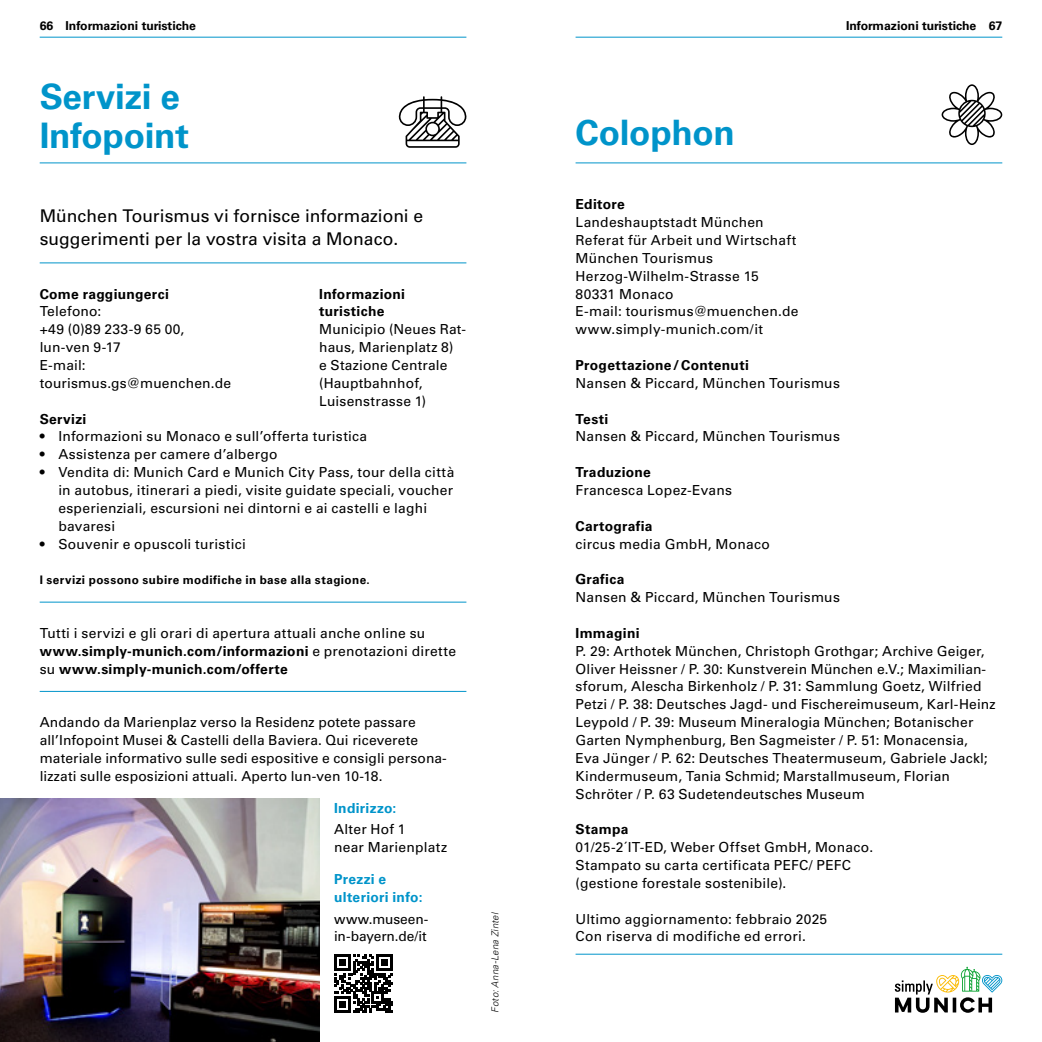
<style>
.page{position:relative;width:1042px;height:1042px;background:#fff}
.page>*{position:absolute;margin:0;border:0;box-sizing:border-box;transform-origin:0 0}
.t1{font:700 35px/38.5px "Univers";letter-spacing:-.01em;color:#0094ca}
.t2{font:17.5px/22.8px "Univers";color:#000}
.t3{font:13.83px/17.8px "Univers";letter-spacing:.015em;color:#000}
.t4{font:700 13.83px/17.8px "Univers";letter-spacing:.02em;color:#000}
.t5{font:700 13.83px/17.8px "Univers";letter-spacing:.02em;color:#0094ca}
.t6{font:13.83px/17.8px "Univers";letter-spacing:-.005em;color:#000}
.t7{font:700 12.25px "Univers";color:#000}
.t8{font:700 11.72px "Univers";letter-spacing:.04em;color:#000}
.t9{font:italic 300 9.62px "Univers";color:#000}
.s1{font-weight:700}
</style>
<div class="page">
<hr style="left:40px;top:37px;width:426px;height:1px;background:#0094ca">
<svg style="left:398px;top:96px;width:69px;height:52px"></svg>
<hr style="left:40px;top:602px;width:426px;height:1px;background:#0094ca">
<hr style="left:40px;top:262px;width:426px;height:1px;background:#0094ca">
<img style="left:0;top:798px;width:319px;height:244px">
<hr style="left:575px;top:37px;width:427px;height:1px;background:#0094ca">
<hr style="left:40px;top:691px;width:426px;height:1px;background:#0094ca">
<hr style="left:40px;top:162px;width:426px;height:1px;background:#0094ca">
<svg style="left:334px;top:954px;width:58px;height:58px"></svg>
<hr style="left:575px;top:162px;width:427px;height:1px;background:#0094ca">
<svg style="left:941px;top:84px;width:61px;height:61px"></svg>
<svg style="left:895px;top:967px;width:107px;height:46px"></svg>
<hr style="left:575px;top:954px;width:427px;height:1px;background:#0094ca">
<p class="t7" style="left:40px;top:19px;width:158px">66 Informazioni turistiche</p>
<h1 class="t1" style="left:40px;top:78px;width:151px">Servizi e<br>Infopoint</h1>
<p class="t2" style="left:40px;top:205px;width:385px">München Tourismus vi fornisce informazioni e suggerimenti per la vostra visita a Monaco.</p>
<p class="t4" style="left:319px;top:285px;width:87px">Informazioni turistiche</p>
<p class="t3" style="left:319px;top:320px;width:148px">Municipio (Neues Rat&shy;haus, Marienplatz 8)<br>e Stazione Centrale (Hauptbahnhof,<br>Luisenstrasse 1)</p>
<p class="t4" style="left:40px;top:285px;width:131px">Come raggiungerci</p>
<p class="t3" style="left:40px;top:303px;width:193px">Telefono:<br>+49 (0)89 233-9 65 00, lun-ven 9-17<br>E-mail: tourismus.gs@muenchen.de</p>
<p class="t4" style="left:40px;top:410px;width:48px">Servizi</p>
<p class="t3" style="left:40px;top:428px;width:329px">• Informazioni su Monaco e sull’offerta turistica</p>
<p class="t3" style="left:40px;top:445px;width:239px">• Assistenza per camere d’albergo</p>
<p class="t3" style="left:58px;top:463px;width:397px;text-indent:-19px">• Vendita di: Munich Card e Munich City Pass, tour della città in autobus, itinerari a piedi, visite guidate speciali, voucher esperienziali, escursioni nei dintorni e ai castelli e laghi bavaresi</p>
<p class="t3" style="left:40px;top:535px;width:208px">• Souvenir e opuscoli turistici</p>
<p class="t8" style="left:40px;top:573px;width:332px">I servizi possono subire modifiche in base alla stagione.</p>
<p class="t3" style="left:40px;top:624px;width:418px">Tutti i servizi e gli orari di apertura attuali anche online su <span class="s1">www.simply-munich.com/informazioni</span> e prenotazioni dirette su <span class="s1">www.simply-munich.com/offerte</span></p>
<p class="t3" style="left:40px;top:713px;width:408px">Andando da Marienplaz verso la Residenz potete passare all’Infopoint Musei &amp; Castelli della Baviera. Qui riceverete materiale informativo sulle sedi espositive e consigli persona&shy;lizzati sulle esposizioni attuali. Aperto lun-ven 10-18.</p>
<p class="t5" style="left:334px;top:799px;width:64px">Indirizzo:</p>
<p class="t3" style="left:334px;top:820px;width:115px">Alter Hof 1<br>near Marienplatz</p>
<p class="t5" style="left:334px;top:870px;width:90px">Prezzi e ulteriori info:</p>
<p class="t6" style="left:334px;top:910px;width:96px">www.museen&shy;in-bayern.de/it</p>
<p class="t9" style="left:489px;top:1013px;width:102px;rotate:-90deg">Foto: Anna-Lena Zintel</p>
<h1 class="t1" style="left:575px;top:114px;width:161px">Colophon</h1>
<p class="t7" style="left:846px;top:19px;width:158px">Informazioni turistiche 67</p>
<p class="t4" style="left:575px;top:196px;width:51px">Editore</p>
<p class="t3" style="left:575px;top:213px;width:224px">Landeshauptstadt München<br>Referat für Arbeit und Wirtschaft<br>München Tourismus<br>Herzog-Wilhelm-Strasse 15<br>80331 Monaco<br>E-mail: tourismus@muenchen.de www.simply-munich.com/it</p>
<p class="t4" style="left:575px;top:356px;width:175px">Progettazione/Contenuti</p>
<p class="t3" style="left:575px;top:374px;width:266px">Nansen &amp; Piccard, München Tourismus</p>
<p class="t4" style="left:575px;top:410px;width:34px">Testi</p>
<p class="t3" style="left:575px;top:428px;width:266px">Nansen &amp; Piccard, München Tourismus</p>
<p class="t4" style="left:575px;top:463px;width:77px">Traduzione</p>
<p class="t3" style="left:575px;top:481px;width:158px">Francesca Lopez-Evans</p>
<p class="t4" style="left:575px;top:517px;width:79px">Cartografia</p>
<p class="t3" style="left:575px;top:535px;width:196px">circus media GmbH, Monaco</p>
<p class="t4" style="left:575px;top:570px;width:50px">Grafica</p>
<p class="t3" style="left:575px;top:588px;width:266px">Nansen &amp; Piccard, München Tourismus</p>
<p class="t4" style="left:575px;top:624px;width:65px">Immagini</p>
<p class="t3" style="left:575px;top:642px;width:422px">P. 29: Arthotek München, Christoph Grothgar; Archive Geiger, Oliver Heissner / P. 30: Kunstverein München e.V.; Maximilian&shy;sforum, Alescha Birkenholz / P. 31: Sammlung Goetz, Wilfried Petzi / P. 38: Deutsches Jagd- und Fischereimuseum, Karl-Heinz Leypold / P. 39: Museum Mineralogia München; Botanischer Garten Nymphenburg, Ben Sagmeister / P. 51: Monacensia,<br>Eva Jünger / P. 62: Deutsches Theatermuseum, Gabriele Jackl; Kindermuseum, Tania Schmid; Marstallmuseum, Florian Schröter / P. 63 Sudetendeutsches Museum</p>
<p class="t4" style="left:575px;top:820px;width:54px">Stampa</p>
<p class="t3" style="left:575px;top:838px;width:299px">01/25-2´IT-ED, Weber Offset GmbH, Monaco.<br>Stampato su carta certificata PEFC/ PEFC (gestione forestale sostenibile).</p>
<p class="t3" style="left:575px;top:910px;width:253px">Ultimo aggiornamento: febbraio 2025<br>Con riserva di modifiche ed errori.</p>
</div>
